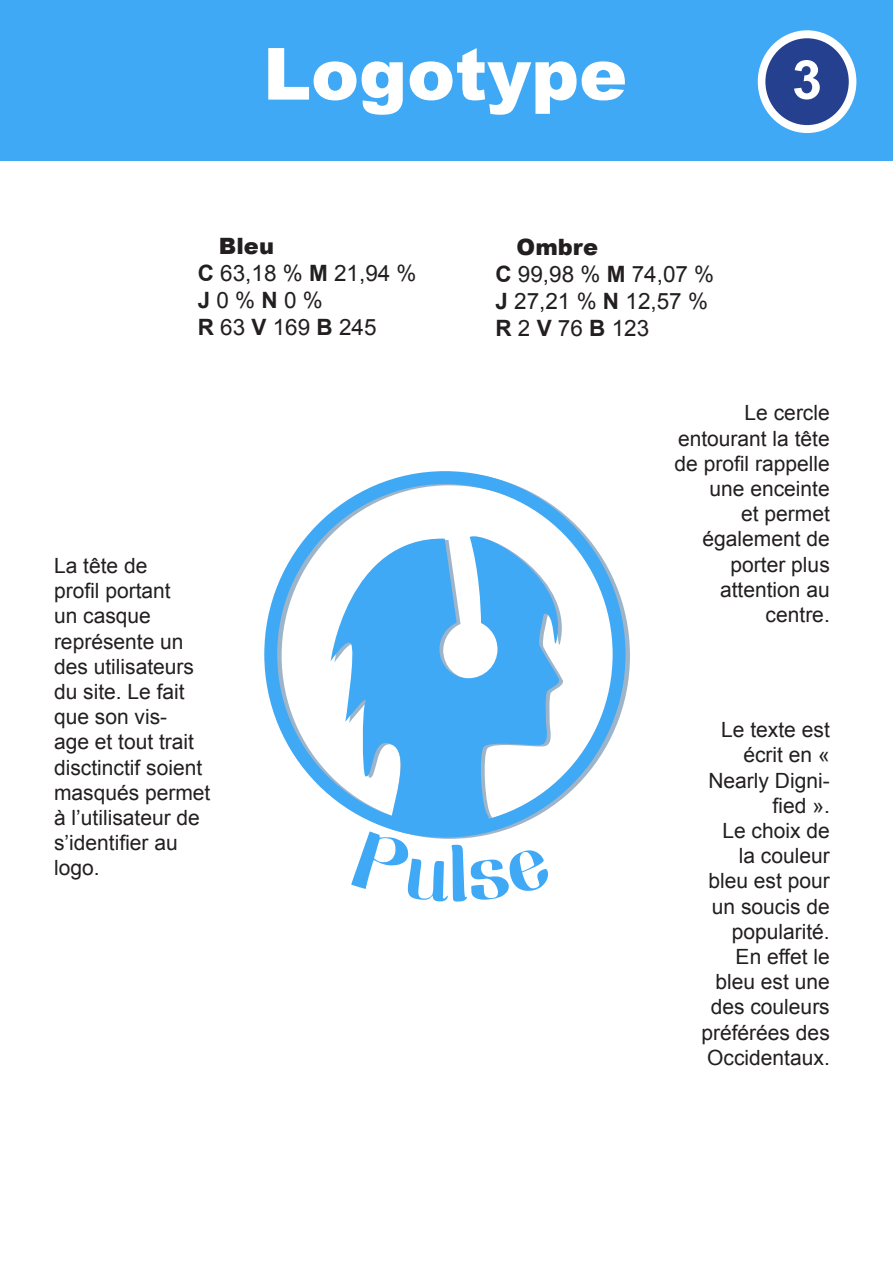
<style>
.page{position:relative;width:893px;height:1263px;background:#fff}
.page>*{position:absolute;margin:0;border:0;box-sizing:border-box;transform-origin:0 0}
.t1{font:900 72px "Arial";color:#fff}
.t2{font:700 54px "Arial";color:#fff}
.t3{font:22.5px "Arial";color:#231f20}
.t4{font:900 22.5px "Arial";color:#231f20}
.t5{font:21px/25.2px "Arial";color:#231f20;text-align:right}
.s1{font-weight:700}
</style>
<div class="page">
<div style="left:0;top:0;width:893px;height:161px;background:#3fa9f5"></div>
<div style="left:758px;top:30px;width:98px;height:103px;background:#fff;border-radius:50%"></div>
<div style="left:765px;top:38px;width:84px;height:87px;background:#25408f;border-radius:50%"></div>
<svg style="left:331px;top:530px;width:241px;height:301px;fill:#3fa9f5"></svg>
<div style="left:264px;top:471px;width:361px;height:366px;border:13px solid #3fa9f5;border-radius:50%"></div>
<svg style="left:351px;top:831px;width:197px;height:70px"></svg>
<p class="t1" style="left:263px;top:22px;width:366px">Logotype</p>
<p class="t2" style="left:792px;top:44px;width:32px">3</p>
<p class="t4" style="left:219px;top:230px;width:57px">Bleu</p>
<p class="t3" style="left:198px;top:259px;width:220px"><span class="s1">C</span> 63,18 % <span class="s1">M</span> 21,94 %</p>
<p class="t3" style="left:198px;top:286px;width:127px"><span class="s1">J</span> 0 % <span class="s1">N</span> 0 %</p>
<p class="t3" style="left:198px;top:313px;width:180px"><span class="s1">R</span> 63 <span class="s1">V</span> 169 <span class="s1">B</span> 245</p>
<p class="t5" style="left:54px;top:553px;width:158px;text-align:left">La tête de<br>profil portant<br>un casque représente un des utilisateurs du site. Le fait que son vis-<br>age et tout trait disctinctif soient masqués permet à l’utilisateur de s’identifier au logo.</p>
<p class="t4" style="left:517px;top:230px;width:83px">Ombre</p>
<p class="t3" style="left:495px;top:259px;width:220px"><span class="s1">C</span> 99,98 % <span class="s1">M</span> 74,07 %</p>
<p class="t3" style="left:495px;top:286px;width:214px"><span class="s1">J</span> 27,21 % <span class="s1">N</span> 12,57 %</p>
<p class="t3" style="left:495px;top:313px;width:155px"><span class="s1">R</span> 2 <span class="s1">V</span> 76 <span class="s1">B</span> 123</p>
<p class="t5" style="left:675px;top:401px;width:157px">Le cercle entourant la tête de profil rappelle une enceinte<br>et permet également de porter plus attention au centre.</p>
<p class="t5" style="left:708px;top:717px;width:123px">Le texte est écrit en «<br>Nearly Digni&shy;fied ».</p>
<p class="t5" style="left:701px;top:818px;width:130px">Le choix de la couleur bleu est pour un soucis de popularité.<br>En effet le bleu est une des couleurs préférées des<br>Occidentaux.</p>
</div>
